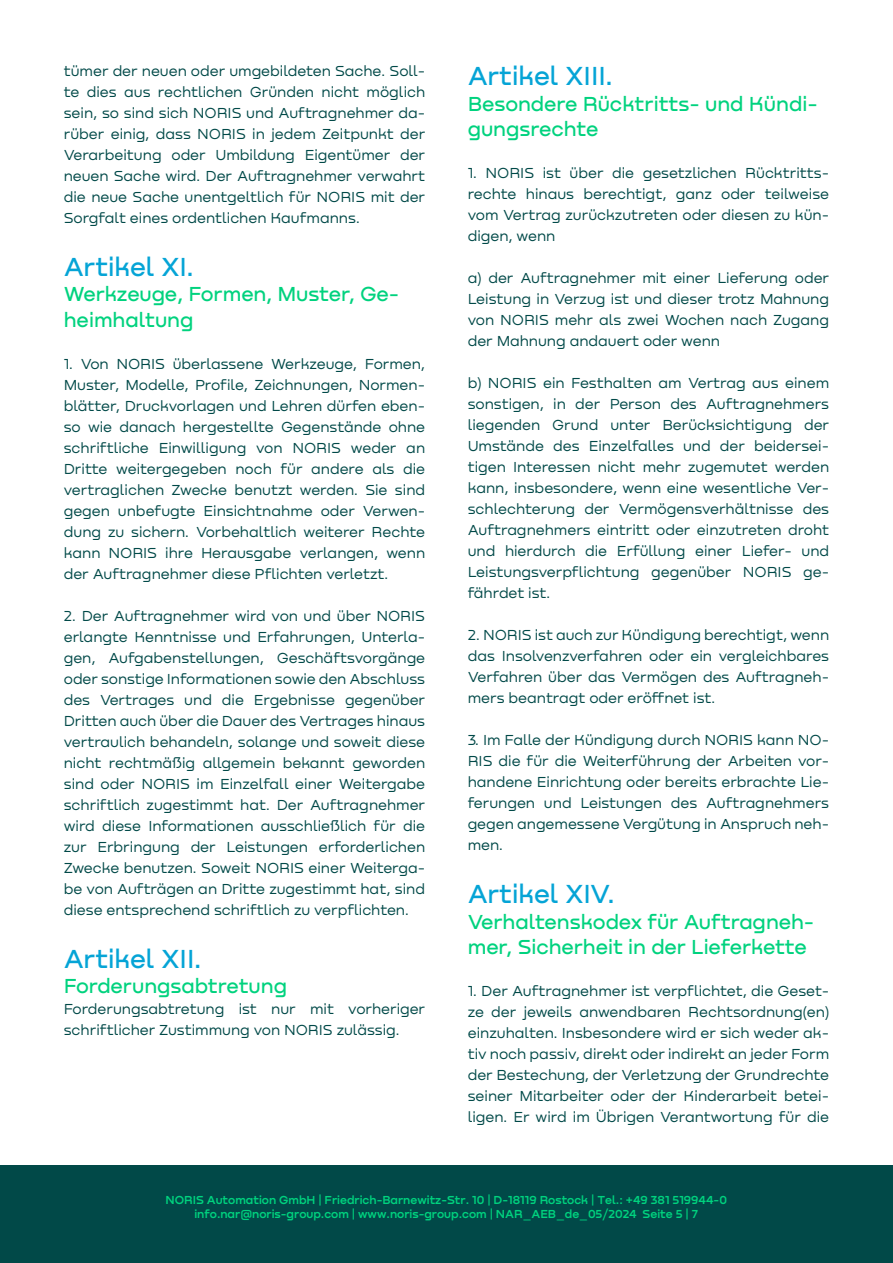
<style>
.page{position:relative;width:893px;height:1263px;background:#fff}
.page>*{position:absolute;margin:0;border:0;box-sizing:border-box;transform-origin:0 0}
.t1{font:500 27px "Nekst";letter-spacing:-.005em;color:#05a4d6}
.t2{font:500 21px/25.2px "Nekst";letter-spacing:-.005em;color:#00d27e}
.t3{font:15px/21px "Nekst";letter-spacing:-.005em;color:#014948;text-align:justify}
.t4{font:600 12px/14.4px "Nekst";color:#00d27e;text-align:center}
</style>
<div class="page">
<div style="left:0;top:1165px;width:893px;height:98px;background:#014948"></div>
<p class="t3" style="left:64px;top:60px;width:363px">tümer der neuen oder umgebildeten Sache. Soll&shy;te dies aus rechtlichen Gründen nicht möglich sein, so sind sich NORIS und Auftragnehmer da&shy;rüber einig, dass NORIS in jedem Zeitpunkt der Verarbeitung oder Umbildung Eigentümer der neuen Sache wird. Der Auftragnehmer verwahrt die neue Sache unentgeltlich für NORIS mit der Sorgfalt eines ordentlichen Kaufmanns.</p>
<h1 class="t1" style="left:64px;top:251px;width:132px">Artikel XI.</h1>
<h2 class="t2" style="left:64px;top:281px;width:337px">Werkzeuge, Formen, Muster, Ge&shy;heimhaltung</h2>
<p class="t3" style="left:64px;top:353px;width:363px">1. Von NORIS überlassene Werkzeuge, Formen, Muster, Modelle, Profile, Zeichnungen, Normen&shy;blätter, Druckvorlagen und Lehren dürfen eben&shy;so wie danach hergestellte Gegenstände ohne schriftliche Einwilligung von NORIS weder an Dritte weitergegeben noch für andere als die vertraglichen Zwecke benutzt werden. Sie sind gegen unbefugte Einsichtnahme oder Verwen&shy;dung zu sichern. Vorbehaltlich weiterer Rechte kann NORIS ihre Herausgabe verlangen, wenn der Auftragnehmer diese Pflichten verletzt.</p>
<p class="t3" style="left:64px;top:605px;width:363px">2. Der Auftragnehmer wird von und über NORIS erlangte Kenntnisse und Erfahrungen, Unterla&shy;gen, Aufgabenstellungen, Geschäftsvorgänge oder sonstige Informationen sowie den Abschluss des Vertrages und die Ergebnisse gegenüber Dritten auch über die Dauer des Vertrages hinaus vertraulich behandeln, solange und soweit diese nicht rechtmäßig allgemein bekannt geworden sind oder NORIS im Einzelfall einer Weitergabe schriftlich zugestimmt hat. Der Auftragnehmer wird diese Informationen ausschließlich für die zur Erbringung der Leistungen erforderlichen Zwecke benutzen. Soweit NORIS einer Weiterga&shy;be von Aufträgen an Dritte zugestimmt hat, sind diese entsprechend schriftlich zu verpflichten.</p>
<h1 class="t1" style="left:64px;top:943px;width:139px">Artikel XII.</h1>
<h2 class="t2" style="left:64px;top:973px;width:225px">Forderungsabtretung</h2>
<p class="t3" style="left:64px;top:998px;width:363px">Forderungsabtretung ist nur mit vorheriger schriftlicher Zustimmung von NORIS zulässig.</p>
<h1 class="t1" style="left:468px;top:60px;width:147px">Artikel XIII.</h1>
<h2 class="t2" style="left:468px;top:90px;width:352px">Besondere Rücktritts- und Kündi&shy;gungsrechte</h2>
<p class="t3" style="left:468px;top:162px;width:363px">1. NORIS ist über die gesetzlichen Rücktritts&shy;rechte hinaus berechtigt, ganz oder teilweise vom Vertrag zurückzutreten oder diesen zu kün&shy;digen, wenn</p>
<p class="t3" style="left:468px;top:267px;width:363px">a) der Auftragnehmer mit einer Lieferung oder Leistung in Verzug ist und dieser trotz Mahnung von NORIS mehr als zwei Wochen nach Zugang der Mahnung andauert oder wenn</p>
<p class="t3" style="left:468px;top:372px;width:363px">b) NORIS ein Festhalten am Vertrag aus einem sonstigen, in der Person des Auftragnehmers liegenden Grund unter Berücksichtigung der Umstände des Einzelfalles und der beidersei&shy;tigen Interessen nicht mehr zugemutet werden kann, insbesondere, wenn eine wesentliche Ver&shy;schlechterung der Vermögensverhältnisse des Auftragnehmers eintritt oder einzutreten droht und hierdurch die Erfüllung einer Liefer- und Leistungsverpflichtung gegenüber NORIS ge&shy;fährdet ist.</p>
<p class="t3" style="left:468px;top:624px;width:363px">2. NORIS ist auch zur Kündigung berechtigt, wenn das Insolvenzverfahren oder ein vergleichbares Verfahren über das Vermögen des Auftragneh&shy;mers beantragt oder eröffnet ist.</p>
<p class="t3" style="left:468px;top:729px;width:363px">3. Im Falle der Kündigung durch NORIS kann NO-RIS die für die Weiterführung der Arbeiten vor&shy;handene Einrichtung oder bereits erbrachte Lie&shy;ferungen und Leistungen des Auftragnehmers gegen angemessene Vergütung in Anspruch neh&shy;men.</p>
<h1 class="t1" style="left:468px;top:878px;width:149px">Artikel XIV.</h1>
<h2 class="t2" style="left:468px;top:908px;width:348px">Verhaltenskodex für Auftragneh&shy;mer, Sicherheit in der Lieferkette</h2>
<p class="t3" style="left:468px;top:980px;width:363px">1. Der Auftragnehmer ist verpflichtet, die Geset&shy;ze der jeweils anwendbaren Rechtsordnung(en) einzuhalten. Insbesondere wird er sich weder ak&shy;tiv noch passiv, direkt oder indirekt an jeder Form der Bestechung, der Verletzung der Grundrechte seiner Mitarbeiter oder der Kinderarbeit betei&shy;ligen. Er wird im Übrigen Verantwortung für die</p>
<p class="t4" style="left:165px;top:1192px;width:563px">NORIS Automation GmbH | Friedrich-Barnewitz-Str. 10 | D-18119 Rostock | Tel.: +49 381 519944-0 info.nar@noris-group.com | www.noris-group.com | NAR_AEB_de_05/2024 Seite 5 | 7</p>
</div>
